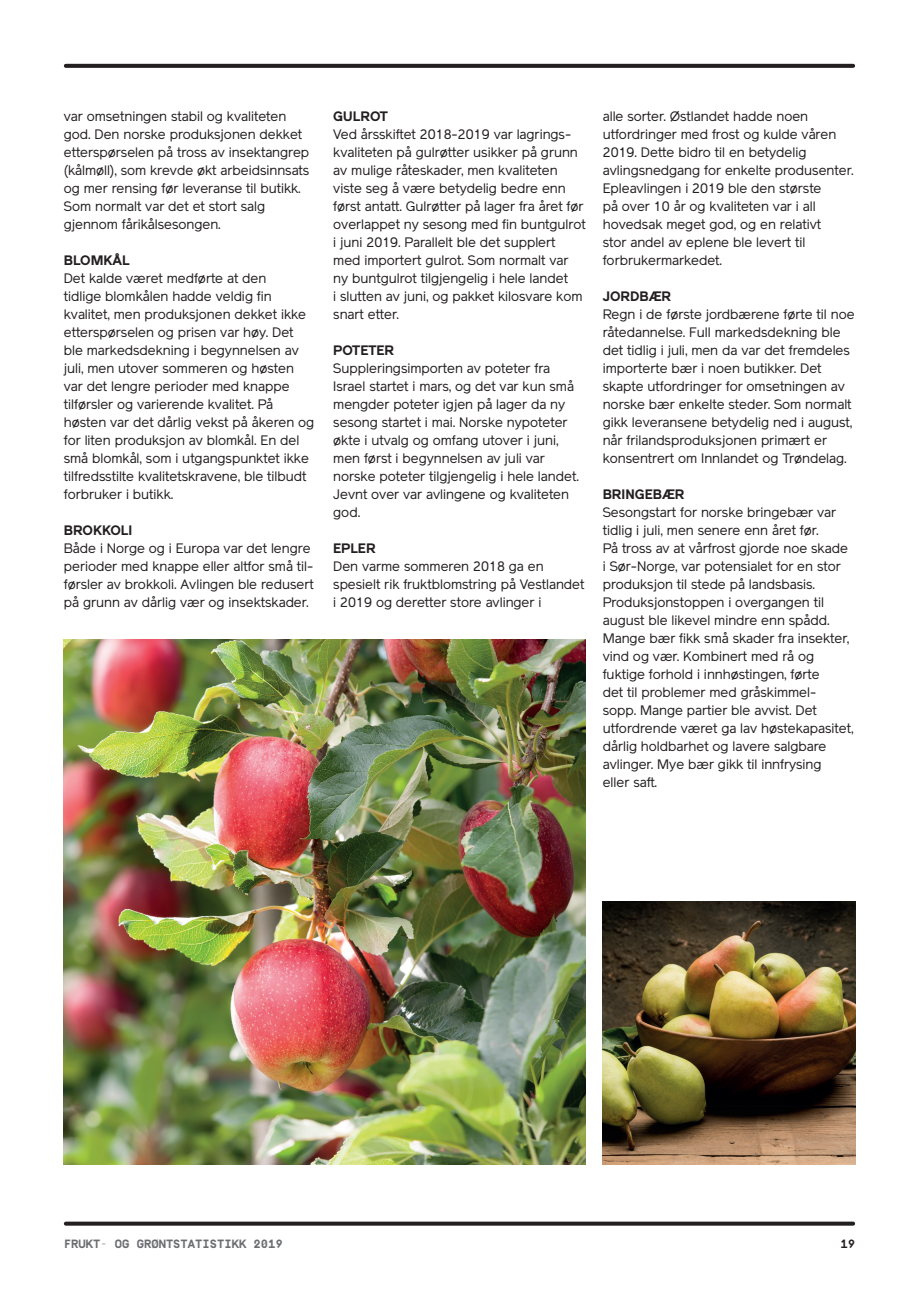
<style>
.page{position:relative;width:919px;height:1289px;background:#fff}
.page>*{position:absolute;margin:0;border:0;box-sizing:border-box;transform-origin:0 0}
.brødtekst{font:13.5px/18px "Reader";color:#231f20}
.subheading__i_brødte{font:700 13.5px "Reader";color:#231f20}
.t1{font:700 12px "Simplon Mono";color:#6c6d70}
.t2{font:700 12px "Simplon Mono";color:#231f20}
</style>
<div class="page">
<img style="left:64px;top:639px;width:521px;height:525px">
<img style="left:602px;top:901px;width:253px;height:263px">
<svg style="left:66px;top:64px;width:787px;height:4px;background:#2a2627"></svg>
<svg style="left:66px;top:1221px;width:787px;height:4px;background:#454142"></svg>
<p class="brødtekst" style="left:64px;top:107px;width:247px">var omsetningen stabil og kvaliteten god. Den norske produksjonen dekket etterspørselen på tross av insektangrep (kålmøll), som krevde økt arbeidsinnsats og mer rensing før leveranse til butikk.<br>Som normalt var det et stort salg gjennom fårikålsesongen.</p>
<p class="subheading__i_brødte" style="left:64px;top:252px;width:67px">BLOMKÅL</p>
<p class="brødtekst" style="left:64px;top:269px;width:252px">Det kalde været medførte at den<br>tidlige blomkålen hadde veldig fin kvalitet, men produksjonen dekket ikke etterspørselen og prisen var høy. Det ble markedsdekning i begynnelsen av juli, men utover sommeren og høsten var det lengre perioder med knappe tilførsler og varierende kvalitet. På høsten var det dårlig vekst på åkeren og for liten produksjon av blomkål. En del små blomkål, som i utgangspunktet ikke tilfredsstilte kvalitetskravene, ble tilbudt forbruker i butikk.</p>
<p class="subheading__i_brødte" style="left:64px;top:522px;width:70px">BROKKOLI</p>
<p class="brødtekst" style="left:64px;top:539px;width:251px">Både i Norge og i Europa var det lengre perioder med knappe eller altfor små til&shy;førsler av brokkoli. Avlingen ble redusert på grunn av dårlig vær og insektskader.</p>
<p class="subheading__i_brødte" style="left:333px;top:108px;width:56px">GULROT</p>
<p class="brødtekst" style="left:333px;top:125px;width:254px">Ved årsskiftet 2018-2019 var lagrings&shy;kvaliteten på gulrøtter usikker på grunn av mulige råteskader, men kvaliteten viste seg å være betydelig bedre enn først antatt. Gulrøtter på lager fra året før overlappet ny sesong med fin buntgulrot i juni 2019. Parallelt ble det supplert med importert gulrot. Som normalt var ny buntgulrot tilgjengelig i hele landet<br>i slutten av juni, og pakket kilosvare kom snart etter.</p>
<p class="subheading__i_brødte" style="left:333px;top:342px;width:62px">POTETER</p>
<p class="brødtekst" style="left:333px;top:359px;width:247px">Suppleringsimporten av poteter fra Israel startet i mars, og det var kun små mengder poteter igjen på lager da ny sesong startet i mai. Norske nypoteter økte i utvalg og omfang utover i juni, men først i begynnelsen av juli var norske poteter tilgjengelig i hele landet.<br>Jevnt over var avlingene og kvaliteten god.</p>
<p class="subheading__i_brødte" style="left:333px;top:540px;width:44px">EPLER</p>
<p class="brødtekst" style="left:333px;top:557px;width:253px">Den varme sommeren 2018 ga en spesielt rik fruktblomstring på Vestlandet i 2019 og deretter store avlinger i</p>
<p class="brødtekst" style="left:602px;top:107px;width:252px">alle sorter. Østlandet hadde noen utfordringer med frost og kulde våren 2019. Dette bidro til en betydelig avlingsnedgang for enkelte produsenter.</p>
<p class="brødtekst" style="left:602px;top:179px;width:220px">Epleavlingen i 2019 ble den største på over 10 år og kvaliteten var i all hovedsak meget god, og en relativt stor andel av eplene ble levert til forbrukermarkedet.</p>
<p class="subheading__i_brødte" style="left:602px;top:288px;width:70px">JORDBÆR</p>
<p class="brødtekst" style="left:602px;top:305px;width:253px">Regn i de første jordbærene førte til noe råtedannelse. Full markedsdekning ble det tidlig i juli, men da var det fremdeles importerte bær i noen butikker. Det skapte utfordringer for omsetningen av norske bær enkelte steder. Som normalt gikk leveransene betydelig ned i august, når frilandsproduksjonen primært er konsentrert om Innlandet og Trøndelag.</p>
<p class="subheading__i_brødte" style="left:602px;top:486px;width:83px">BRINGEBÆR</p>
<p class="brødtekst" style="left:602px;top:503px;width:252px">Sesongstart for norske bringebær var tidlig i juli, men senere enn året før.<br>På tross av at vårfrost gjorde noe skade i Sør-Norge, var potensialet for en stor produksjon til stede på landsbasis.<br>Produksjonstoppen i overgangen til august ble likevel mindre enn spådd.<br>Mange bær fikk små skader fra insekter, vind og vær. Kombinert med rå og fuktige forhold i innhøstingen, førte<br>det til problemer med gråskimmel-<br>sopp. Mange partier ble avvist. Det utfordrende været ga lav høstekapasitet, dårlig holdbarhet og lavere salgbare avlinger. Mye bær gikk til innfrysing<br>eller saft.</p>
<p class="t1" style="left:64px;top:1236px;width:220px">FRUKT- OG GRØNTSTATISTIKK 2019</p>
<p class="t2" style="left:840px;top:1236px;width:16px">19</p>
</div>
